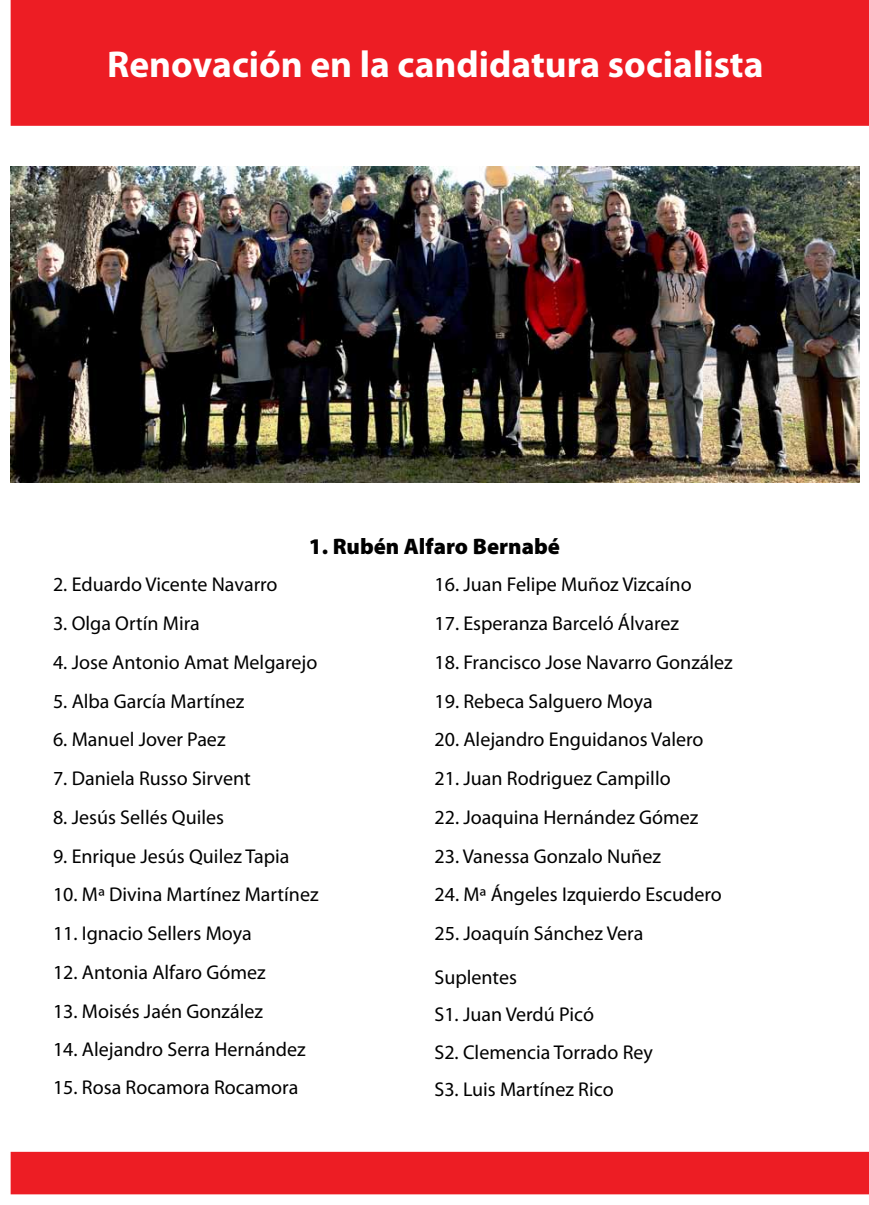
<style>
.page{position:relative;width:869px;height:1205px;background:#fff}
.page>*{position:absolute;margin:0;border:0;box-sizing:border-box;transform-origin:0 0}
.t1{font:700 37.5px "Myriad Pro";color:#fff}
.t2{font:900 22.5px "Myriad Pro";color:#000}
.t3{font:20px/37.5px "Myriad Pro";color:#000}
</style>
<div class="page">
<div style="left:11px;top:1px;width:856px;height:124px;background:#ed1d24"></div>
<div style="left:11px;top:0;width:857px;height:126px;border:1px solid #ed1d24"></div>
<img style="left:11px;top:166px;width:847px;height:316px">
<div style="left:11px;top:1152px;width:856px;height:41px;background:#ed1d24"></div>
<div style="left:11px;top:1152px;width:857px;height:42px;border:1px solid #ed1d24"></div>
<h1 class="t1" style="left:107px;top:40px;width:657px">Renovación en la candidatura socialista</h1>
<p class="t2" style="left:309px;top:532px;width:252px">1. Rubén Alfaro Bernabé</p>
<p class="t3" style="left:53px;top:566px;width:226px">2. Eduardo Vicente Navarro</p>
<p class="t3" style="left:53px;top:604px;width:148px">3. Olga Ortín Mira</p>
<p class="t3" style="left:53px;top:643px;width:266px">4. Jose Antonio Amat Melgarejo</p>
<p class="t3" style="left:53px;top:682px;width:193px">5. Alba García Martínez</p>
<p class="t3" style="left:53px;top:721px;width:174px">6. Manuel Jover Paez</p>
<p class="t3" style="left:53px;top:759px;width:199px">7. Daniela Russo Sirvent</p>
<p class="t3" style="left:53px;top:798px;width:172px">8. Jesús Sellés Quiles</p>
<p class="t3" style="left:53px;top:837px;width:238px">9. Enrique Jesús Quilez Tapia</p>
<p class="t3" style="left:53px;top:875px;width:267px">10. Mª Divina Martínez Martínez</p>
<p class="t3" style="left:53px;top:914px;width:200px">11. Ignacio Sellers Moya</p>
<p class="t3" style="left:53px;top:953px;width:214px">12. Antonia Alfaro Gómez</p>
<p class="t3" style="left:53px;top:992px;width:211px">13. Moisés Jaén González</p>
<p class="t3" style="left:53px;top:1030px;width:254px">14. Alejandro Serra Hernández</p>
<p class="t3" style="left:53px;top:1068px;width:247px">15. Rosa Rocamora Rocamora</p>
<p class="t3" style="left:434px;top:565px;width:258px">16. Juan Felipe Muñoz Vizcaíno</p>
<p class="t3" style="left:434px;top:604px;width:246px">17. Esperanza Barceló Álvarez</p>
<p class="t3" style="left:434px;top:643px;width:300px">18. Francisco Jose Navarro González</p>
<p class="t3" style="left:434px;top:682px;width:220px">19. Rebeca Salguero Moya</p>
<p class="t3" style="left:434px;top:720px;width:270px">20. Alejandro Enguidanos Valero</p>
<p class="t3" style="left:434px;top:759px;width:237px">21. Juan Rodriguez Campillo</p>
<p class="t3" style="left:434px;top:798px;width:265px">22. Joaquina Hernández Gómez</p>
<p class="t3" style="left:434px;top:837px;width:228px">23. Vanessa Gonzalo Nuñez</p>
<p class="t3" style="left:434px;top:875px;width:289px">24. Mª Ángeles Izquierdo Escudero</p>
<p class="t3" style="left:434px;top:911px;width:210px;line-height:43.8px">25. Joaquín Sánchez Vera<br>Suplentes</p>
<p class="t3" style="left:434px;top:995px;width:220px">S1. Juan Verdú Picó<br>S2. Clemencia Torrado Rey<br>S3. Luis Martínez Rico</p>
</div>
